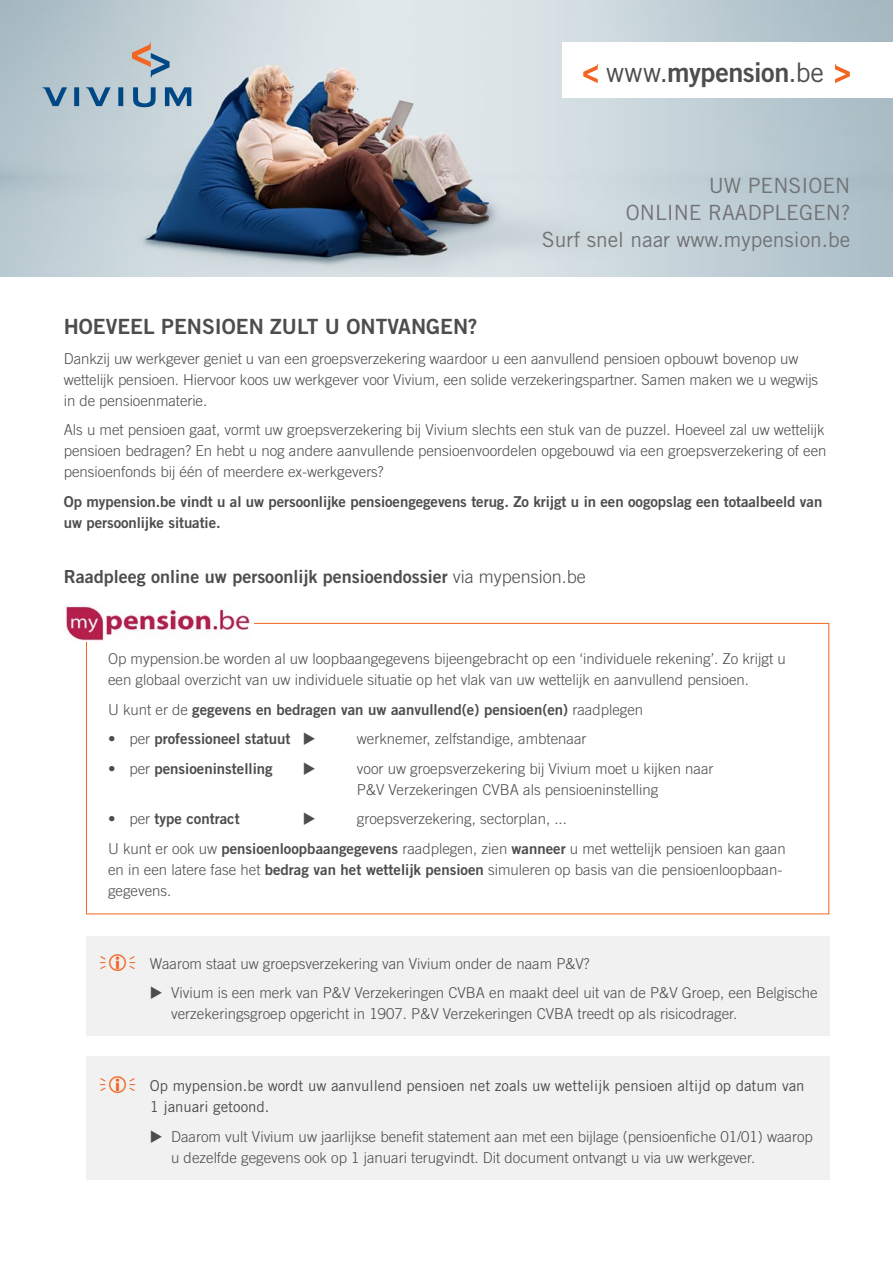
<style>
.page{position:relative;width:893px;height:1263px;background:#fff}
.page>*{position:absolute;margin:0;border:0;box-sizing:border-box;transform-origin:0 0}
.t1{font:27px "Trade Gothic LT Std Bd 2";letter-spacing:-.02em;color:#4d4d4f}
.t2{font:21px/27px "Trade Gothic LT Std";color:#717275;text-align:right}
.t3{font:21px "Trade Gothic LT Std Bd 2";color:#4d4d4f}
.t4{font:18px "Trade Gothic LT Std Bd 2";color:#4d4d4f}
.t5{font:300 15px/21px "Trade Gothic LT Std";color:#4d4d4f}
.t6{font:15px/21px "Trade Gothic LT Std Bd 2";letter-spacing:-.005em;color:#4d4d4f}
.t7{font:15px/21px "Trade Gothic LT Std";color:#4d4d4f}
.s1{font-family:"Trade Gothic LT Std"}
.s2{font-family:"Trade Gothic LT Std";font-weight:300}
.s3{font-family:"Helvetica Neue LT Std";font-weight:300}
.s4{font-family:"Trade Gothic LT Std Bd 2";font-weight:400}
</style>
<div class="page">
<img style="left:0;top:0;width:893px;height:276px">
<div style="left:562px;top:43px;width:331px;height:55px;background:#fff"></div>
<svg style="left:583px;top:64px;width:15px;height:19px"></svg>
<svg style="left:835px;top:64px;width:15px;height:19px"></svg>
<div style="left:86px;top:1057px;width:743px;height:123px;background:#f1f1f2"></div>
<img style="left:66px;top:606px;width:185px;height:35px">
<div style="left:86px;top:935px;width:743px;height:100px;background:#f1f1f2"></div>
<svg style="left:74px;top:87px;width:5px;height:19px"></svg>
<svg style="left:118px;top:87px;width:5px;height:19px"></svg>
<svg style="left:133px;top:87px;width:23px;height:20px"></svg>
<svg style="left:165px;top:87px;width:26px;height:19px"></svg>
<svg style="left:43px;top:87px;width:24px;height:19px"></svg>
<svg style="left:86px;top:87px;width:25px;height:19px"></svg>
<svg style="left:132px;top:43px;width:38px;height:34px"></svg>
<h1 class="t1" style="left:606px;top:55px;width:220px"><span class="s1">www.</span>mypension<span class="s1">.be</span></h1>
<h2 class="t2" style="left:542px;top:171px;width:310px">UW PENSIOEN<br>ONLINE RAADPLEGEN?<br>Surf snel naar www.mypension.be</h2>
<h2 class="t3" style="left:64px;top:314px;width:415px">HOEVEEL PENSIOEN ZULT U ONTVANGEN?</h2>
<p class="t5" style="left:64px;top:348px;width:756px">Dankzij uw werkgever geniet u van een groepsverzekering waardoor u een aanvullend pensioen opbouwt bovenop uw wettelijk pensioen. Hiervoor koos uw werkgever voor Vivium, een solide verzekeringspartner. Samen maken we u wegwijs in de pensioenmaterie.</p>
<p class="t5" style="left:64px;top:419px;width:764px;text-align:justify">Als u met pensioen gaat, vormt uw groepsverzekering bij Vivium slechts een stuk van de puzzel. Hoeveel zal uw wettelijk pensioen bedragen? En hebt u nog andere aanvullende pensioenvoordelen opgebouwd via een groepsverzekering of een pensioenfonds bij één of meerdere ex-werkgevers?</p>
<p class="t6" style="left:64px;top:490px;width:760px">Op mypension.be vindt u al uw persoonlijke pensioengegevens terug. Zo krijgt u in een oogopslag een totaalbeeld van uw persoonlijke situatie.</p>
<p class="t4" style="left:64px;top:566px;width:524px">Raadpleeg online uw persoonlijk pensioendossier <span class="s2">via mypension.be</span></p>
<p class="t5" style="left:108px;top:648px;width:679px">Op mypension.be worden al uw loopbaangegevens bijeengebracht op een ‘individuele rekening’. Zo krijgt u een globaal overzicht van uw individuele situatie op het vlak van uw wettelijk en aanvullend pensioen.</p>
<p class="t6" style="left:108px;top:698px;width:537px"><span class="s2">U kunt er de</span> gegevens en bedragen van uw aanvullend(e) pensioen(en) <span class="s2">raadplegen</span></p>
<p class="t6" style="left:108px;top:728px;width:209px"><span class="s3">•</span> <span class="s2">per</span> professioneel statuut ◆</p>
<p class="t5" style="left:357px;top:728px;width:231px">werknemer, zelfstandige, ambtenaar</p>
<p class="t6" style="left:108px;top:757px;width:166px"><span class="s3">•</span> <span class="s2">per</span> pensioeninstelling</p>
<p class="t5" style="left:357px;top:758px;width:358px">voor uw groepsverzekering bij Vivium moet u kijken naar<br>P&amp;V Verzekeringen CVBA als pensioeninstelling</p>
<p class="t6" style="left:108px;top:808px;width:133px"><span class="s3">•</span> <span class="s2">per</span> type contract</p>
<p class="t5" style="left:108px;top:804px;width:679px;line-height:29.5px;text-indent:249px">groepsverzekering, sectorplan, ...<br>U kunt er ook uw <span class="s4">pensioenloopbaangegevens</span> raadplegen, zien <span class="s4">wanneer</span> u met wettelijk pensioen kan gaan</p>
<p class="t5" style="left:108px;top:859px;width:676px">en in een latere fase het <span class="s4">bedrag van het wettelijk pensioen</span> simuleren op basis van die pensioenloopbaan&shy;gegevens.</p>
<p class="t5" style="left:150px;top:953px;width:441px">Waarom staat uw groepsverzekering van Vivium onder de naam P&amp;V?</p>
<p class="t5" style="left:171px;top:982px;width:648px;text-indent:-21px">◆ Vivium is een merk van P&amp;V Verzekeringen CVBA en maakt deel uit van de P&amp;V Groep, een Belgische verzekeringsgroep opgericht in 1907. P&amp;V Verzekeringen CVBA treedt op als risicodrager.</p>
<p class="t7" style="left:150px;top:1075px;width:656px">Op mypension.be wordt uw aanvullend pensioen net zoals uw wettelijk pensioen altijd op datum van<br>1 januari getoond.</p>
<p class="t5" style="left:171px;top:1125px;width:643px;text-indent:-21px">◆ Daarom vult Vivium uw jaarlijkse benefit statement aan met een bijlage (pensioenfiche 01/01) waarop u dezelfde gegevens ook op 1 januari terugvindt. Dit document ontvangt u via uw werkgever.</p>
</div>
